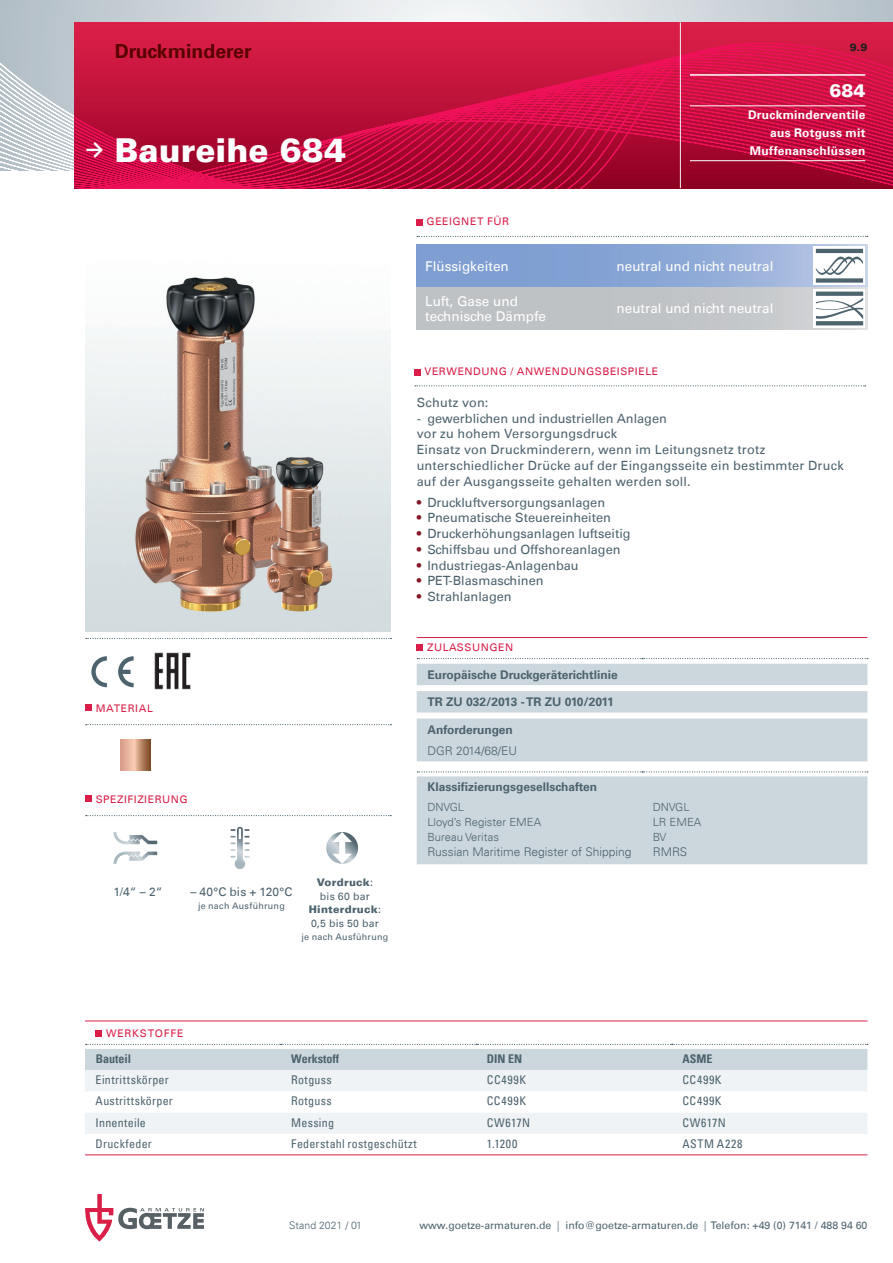
<style>
.page{position:relative;width:893px;height:1263px;background:#fff}
.page>*{position:absolute;margin:0;border:0;box-sizing:border-box;transform-origin:0 0}
.t1{font:900 33px "Univers";color:#fff}
.t2{font:700 19.5px "Univers";color:#590000}
.t3{font:900 18px "Univers";color:#fff}
.t4{font:13.5px/15px "Univers";color:#fff}
.t5{font:12.75px/15.8px "Univers";color:#4d636e}
.t6{font:12.75px "Univers";letter-spacing:.02em;color:#4d636e}
.t7{font:condensed 12px "Univers";letter-spacing:.03em;color:#4d636e}
.t8{font:700 12px "Univers";color:#4d636e}
.t9{font:300 12px "Univers";color:#4d636e}
.t10{font:700 12px/18px "Univers";letter-spacing:.025em;color:#fff;text-align:right}
.t11{font:700 condensed 12px "Univers";color:#4d636e}
.t12{font:12px "Univers";letter-spacing:.01em;color:#4d636e}
.t13{font:condensed 12px "Univers";letter-spacing:.055em;color:#4d636e}
.t14{font:300 11.25px/15px "Univers";color:#4d636e}
.t15{font:10.5px "Univers";letter-spacing:.055em;color:#d91e47}
.t16{font:10.5px "Univers";color:#4d636e}
.t17{font:10.5px/13.5px "Univers";letter-spacing:.025em;color:#4d636e;text-align:center}
.t18{font:300 10.5px "Univers";color:#4d636e}
.t19{font:900 10.5px "Univers";color:#231f20}
.t20{font:9px "Univers";letter-spacing:.025em;color:#4d636e}
.s1{font-weight:900}
.s2{color:#831927}
.s3{font-weight:300}
</style>
<div class="page">
<svg style="left:85px;top:1194px;width:119px;height:47px"></svg>
<svg style="left:74px;top:0;width:819px;height:22px;background:#d7dde1"></svg>
<svg style="left:0;top:0;width:74px;height:170px;background:#c4cdd4"></svg>
<svg style="left:74px;top:22px;width:819px;height:166px;background:#c4103e"></svg>
<hr style="left:680px;top:22px;width:1px;height:166px;background:#eff3f5">
<svg style="left:86px;top:724px;width:305px;height:1px"></svg>
<svg style="left:86px;top:815px;width:305px;height:1px"></svg>
<svg style="left:86px;top:638px;width:305px;height:1px"></svg>
<svg style="left:417px;top:236px;width:451px;height:1px"></svg>
<svg style="left:417px;top:244px;width:450px;height:43px;background:#8ba8d6"></svg>
<div style="left:417px;top:287px;width:450px;height:43px;background:linear-gradient(to bottom,#c1c5c8,#c1c5c8)"></div>
<svg style="left:118px;top:656px;width:16px;height:31px"></svg>
<svg style="left:91px;top:656px;width:16px;height:31px"></svg>
<img style="left:154px;top:652px;width:37px;height:38px">
<svg style="left:114px;top:832px;width:43px;height:32px"></svg>
<svg style="left:326px;top:832px;width:32px;height:32px"></svg>
<svg style="left:230px;top:827px;width:20px;height:42px"></svg>
<img style="left:85px;top:277px;width:306px;height:354px">
<svg style="left:813px;top:247px;width:52px;height:38px"></svg>
<svg style="left:816px;top:249px;width:47px;height:34px"></svg>
<svg style="left:813px;top:289px;width:52px;height:39px"></svg>
<svg style="left:816px;top:292px;width:47px;height:33px"></svg>
<svg style="left:120px;top:739px;width:31px;height:31px"></svg>
<hr style="left:690px;top:74px;width:175px;height:2px;background:#fff">
<hr style="left:690px;top:105px;width:175px;height:1px;background:#fff">
<hr style="left:690px;top:160px;width:175px;height:1px;background:#fff">
<hr style="left:85px;top:1020px;width:782px;height:1px;background:#d91e47">
<svg style="left:96px;top:1031px;width:6px;height:6px"></svg>
<svg style="left:85px;top:1070px;width:782px;height:64px;fill:#eff3f5"></svg>
<svg style="left:85px;top:1044px;width:783px;height:26px"></svg>
<hr style="left:85px;top:1154px;width:782px;height:1px;background:#d91e47">
<svg style="left:417px;top:219px;width:6px;height:6px"></svg>
<div style="left:414px;top:369px;width:7px;height:6px;background:#d91e47"></div>
<svg style="left:415px;top:385px;width:451px;height:1px"></svg>
<div style="left:85px;top:796px;width:7px;height:6px;background:#d91e47"></div>
<div style="left:85px;top:705px;width:7px;height:6px;background:#d91e47"></div>
<hr style="left:417px;top:637px;width:450px;height:1px;background:#d91e47">
<div style="left:417px;top:644px;width:6px;height:7px;background:#d91e47"></div>
<svg style="left:417px;top:658px;width:451px;height:27px"></svg>
<div style="left:417px;top:691px;width:450px;height:21px;background:#ccd6dd"></div>
<div style="left:417px;top:718px;width:450px;height:43px;background:#ccd6dd"></div>
<div style="left:417px;top:771px;width:451px;height:93px;background:#ccd6dd"></div>
<h2 class="t2" style="left:115px;top:39px;width:138px">Druckminderer</h2>
<h1 class="t1" style="left:85px;top:129px;width:263px"><sup>→</sup> Baureihe 684</h1>
<p class="t15" style="left:96px;top:702px;width:59px">MATERIAL</p>
<p class="t15" style="left:96px;top:793px;width:94px">SPEZIFIZIERUNG</p>
<p class="t12" style="left:113px;top:884px;width:51px">1/4“ – 2“</p>
<p class="t12" style="left:190px;top:884px;width:104px">– 40°C bis + 120°C</p>
<p class="t20" style="left:198px;top:901px;width:88px">je nach Ausführung</p>
<p class="t17" style="left:309px;top:876px;width:74px"><span class="s1">Vordruck</span>: bis 60 bar<br><span class="s1">Hinterdruck</span>:<br>0,5 bis 50 bar</p>
<p class="t20" style="left:301px;top:932px;width:88px">je nach Ausführung</p>
<p class="t19" style="left:850px;top:41px;width:19px">9.9</p>
<p class="t15" style="left:427px;top:215px;width:84px">GEEIGNET FÜR</p>
<h3 class="t3" style="left:829px;top:79px;width:38px">684</h3>
<p class="t10" style="left:748px;top:106px;width:119px">Druckminderventile aus Rotguss mit<br>Muffenanschlüssen</p>
<p class="t4" style="left:425px;top:258px;width:85px">Flüssigkeiten</p>
<p class="t4" style="left:617px;top:258px;width:158px">neutral und nicht neutral</p>
<p class="t4" style="left:425px;top:294px;width:122px">Luft, Gase und technische Dämpfe</p>
<p class="t4" style="left:617px;top:301px;width:158px">neutral und nicht neutral</p>
<p class="t15" style="left:424px;top:365px;width:235px">VERWENDUNG / ANWENDUNGSBEISPIELE</p>
<p class="t6" style="left:417px;top:395px;width:73px">Schutz von:</p>
<p class="t5" style="left:417px;top:410px;width:429px">- gewerblichen und industriellen Anlagen<br>vor zu hohem Versorgungsdruck<br>Einsatz von Druckminderern, wenn im Leitungsnetz trotz unterschiedlicher Drücke auf der Eingangsseite ein bestimmter Druck auf der Ausgangsseite gehalten werden soll.</p>
<p class="t5" style="left:417px;top:494px;width:190px"><span class="s2">•</span> Druckluftversorgungsanlagen</p>
<p class="t5" style="left:417px;top:510px;width:196px"><span class="s2">•</span> Pneumatische Steuereinheiten</p>
<p class="t5" style="left:417px;top:526px;width:215px"><span class="s2">•</span> Druckerhöhungsanlagen luftseitig</p>
<p class="t5" style="left:417px;top:541px;width:205px"><span class="s2">•</span> Schiffsbau und Offshoreanlagen</p>
<p class="t5" style="left:417px;top:557px;width:163px"><span class="s2">•</span> Industriegas-Anlagenbau</p>
<p class="t5" style="left:417px;top:573px;width:128px"><span class="s2">•</span> PET-Blasmaschinen</p>
<p class="t5" style="left:417px;top:589px;width:96px"><span class="s2">•</span> Strahlanlagen</p>
<p class="t15" style="left:427px;top:641px;width:16px">Zulassungen</p>
<p class="t8" style="left:427px;top:667px;width:192px">Europäische Druckgeräterichtlinie</p>
<p class="t8" style="left:427px;top:695px;width:188px">TR ZU 032/2013 - TR ZU 010/2011</p>
<p class="t8" style="left:427px;top:722px;width:87px">Anforderungen</p>
<p class="t9" style="left:427px;top:743px;width:91px">DGR 2014/68/EU</p>
<p class="t8" style="left:427px;top:780px;width:171px">Klassifizierungsgesellschaften</p>
<p class="t14" style="left:427px;top:799px;width:115px">DNVGL<br>Lloyd’s Register EMEA<br>Bureau Veritas</p>
<p class="t9" style="left:427px;top:844px;width:206px">Russian Maritime Register of Shipping</p>
<p class="t14" style="left:653px;top:799px;width:50px">DNVGL<br>LR EMEA<br>BV</p>
<p class="t9" style="left:653px;top:844px;width:36px">RMRS</p>
<p class="t15" style="left:106px;top:1027px;width:79px">WERKSTOFFE</p>
<p class="t11" style="left:96px;top:1051px;width:37px">Bauteil</p>
<p class="t11" style="left:291px;top:1051px;width:49px">Werkstoff</p>
<p class="t11" style="left:487px;top:1051px;width:37px">DIN EN</p>
<p class="t11" style="left:682px;top:1051px;width:31px">ASME</p>
<p class="t7" style="left:96px;top:1072px;width:75px">Eintrittskörper</p>
<p class="t7" style="left:291px;top:1072px;width:42px">Rotguss</p>
<p class="t7" style="left:487px;top:1072px;width:41px">CC499K</p>
<p class="t7" style="left:682px;top:1072px;width:41px">CC499K</p>
<p class="t7" style="left:96px;top:1093px;width:79px">Austrittskörper</p>
<p class="t7" style="left:291px;top:1093px;width:42px">Rotguss</p>
<p class="t7" style="left:487px;top:1093px;width:41px">CC499K</p>
<p class="t7" style="left:682px;top:1093px;width:41px">CC499K</p>
<p class="t7" style="left:96px;top:1115px;width:52px">Innenteile</p>
<p class="t7" style="left:291px;top:1115px;width:44px">Messing</p>
<p class="t7" style="left:487px;top:1115px;width:45px">CW617N</p>
<p class="t7" style="left:682px;top:1115px;width:45px">CW617N</p>
<p class="t7" style="left:96px;top:1136px;width:58px">Druckfeder</p>
<p class="t7" style="left:291px;top:1136px;width:127px">Federstahl rostgeschützt</p>
<p class="t7" style="left:487px;top:1136px;width:32px">1.1200</p>
<p class="t13" style="left:682px;top:1136px;width:62px">ASTM A228</p>
<p class="t18" style="left:289px;top:1219px;width:74px">Stand 2021 / 01</p>
<p class="t16" style="left:419px;top:1219px;width:449px">www.goetze-armaturen.de <span class="s3">|</span> info@goetze-armaturen.de <span class="s3">|</span> Telefon: +49 (0) 7141 / 488 94 60</p>
</div>
